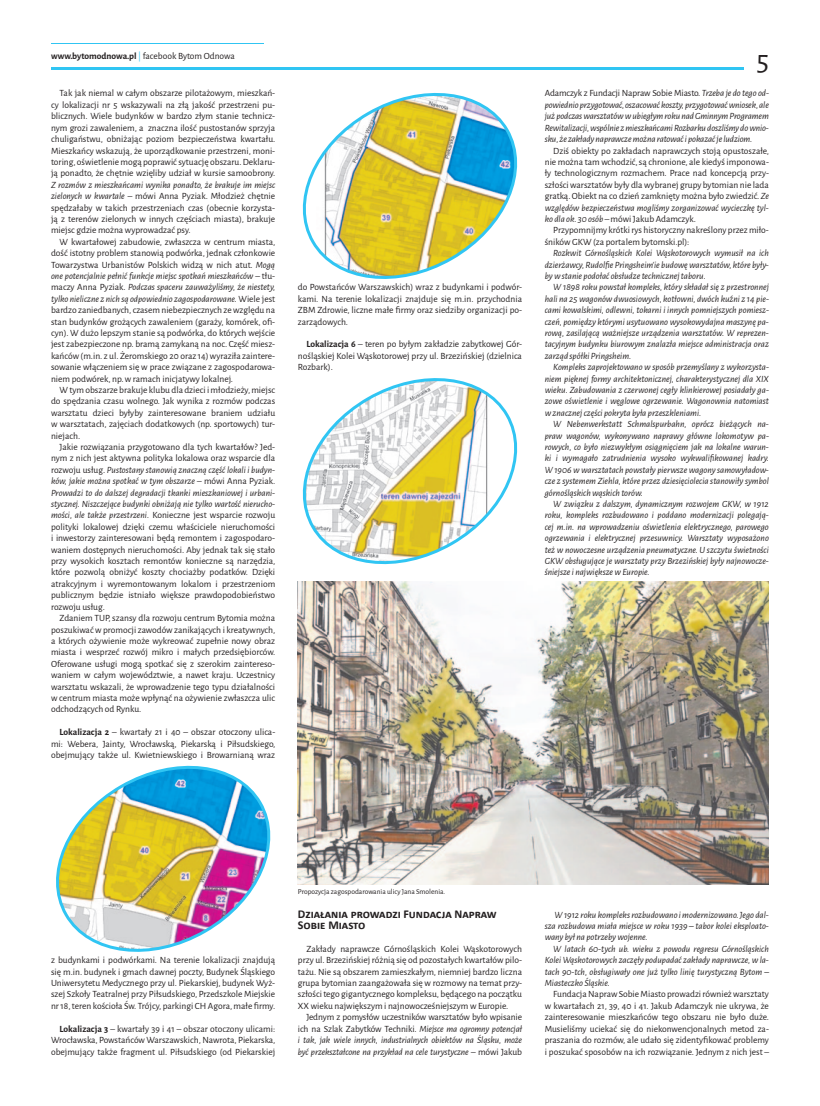
<style>
.page{position:relative;width:820px;height:1106px;background:#fff}
.page>*{position:absolute;margin:0;border:0;box-sizing:border-box;transform-origin:0 0}
.t1{font:30px "Alegreya Sans";color:#231f20}
.t2{font:700 12px/11.4px "Calibri";color:#231f20}
.t3{font:9.5px/11.4px "Alegreya Sans";color:#231f20;text-align:justify}
.t4{font:italic 9.5px/11.4px "Alegreya Sans";color:#231f20;text-align:justify}
.t5{font:7.5px "Alegreya Sans";color:#231f20}
.s1{font-weight:700}
.s2{color:#30c5f3}
.s3{font-style:italic}
.s4{font-style:normal}
</style>
<div class="page">
<hr style="left:51px;top:67px;width:692px;height:3px;background:#30c5f3">
<hr style="left:51px;top:43px;width:213px;height:1px;background:#30c5f3">
<svg style="left:56px;top:765px;width:215px;height:187px"></svg>
<svg style="left:302px;top:92px;width:216px;height:187px"></svg>
<svg style="left:302px;top:378px;width:216px;height:187px"></svg>
<img style="left:298px;top:581px;width:470px;height:303px">
<p class="t3" style="left:51px;top:50px;width:185px"><span class="s1">www.bytomodnowa.pl</span> <span class="s2">|</span> facebook Bytom Odnowa</p>
<h1 class="t1" style="left:756px;top:40px;width:14px">5</h1>
<p class="t3" style="left:51px;top:87px;width:226px;text-indent:9px">Tak jak niemal w całym obszarze pilotażowym, mieszkań&shy;cy lokalizacji nr 5 wskazywali na złą jakość przestrzeni pu&shy;blicznych. Wiele budynków w bardzo złym stanie technicz&shy;nym grozi zawaleniem, a znaczna ilość pustostanów sprzyja chuligaństwu, obniżając poziom bezpieczeństwa kwartału.<br>Mieszkańcy wskazują, że uporządkowanie przestrzeni, moni&shy;toring, oświetlenie mogą poprawić sytuację obszaru. Deklaru&shy;ją ponadto, że chętnie wzięliby udział w kursie samoobrony.</p>
<p class="t3" style="left:51px;top:178px;width:225px"><span class="s3">Z rozmów z mieszkańcami wynika ponadto, że brakuje im miejsc zielonych w kwartale</span> – mówi Anna Pyziak. Młodzież chętnie spędzałaby w takich przestrzeniach czas (obecnie korzysta&shy;ją z terenów zielonych w innych częściach miasta), brakuje miejsc gdzie można wyprowadzać psy.</p>
<p class="t3" style="left:51px;top:235px;width:226px;text-indent:9px">W kwartałowej zabudowie, zwłaszcza w centrum miasta, dość istotny problem stanowią podwórka, jednak członkowie Towarzystwa Urbanistów Polskich widzą w nich atut. <span class="s3">Mogą one potencjalnie pełnić funkcje miejsc spotkań mieszkańców</span> – tłu&shy;maczy Anna Pyziak. <span class="s3">Podczas spaceru zauważyliśmy, że niestety, tylko nieliczne z nich są odpowiednio zagospodarowane.</span> Wiele jest bardzo zaniedbanych, czasem niebezpiecznych ze względu na stan budynków grożących zawaleniem (garaży, komórek, ofi&shy;cyn). W dużo lepszym stanie są podwórka, do których wejście jest zabezpieczone np. bramą zamykaną na noc. Część miesz&shy;kańców (m.in. z ul. Żeromskiego 20 oraz 14) wyraziła zaintere&shy;sowanie włączeniem się w prace związane z zagospodarowa&shy;niem podwórek, np. w ramach inicjatywy lokalnej.</p>
<p class="t3" style="left:51px;top:384px;width:225px;text-indent:9px">W tym obszarze brakuje klubu dla dzieci i młodzieży, miejsc do spędzania czasu wolnego. Jak wynika z rozmów podczas warsztatu dzieci byłyby zainteresowane braniem udziału w warsztatach, zajęciach dodatkowych (np. sportowych) tur&shy;niejach.</p>
<p class="t3" style="left:51px;top:441px;width:226px;text-indent:9px">Jakie rozwiązania przygotowano dla tych kwartałów? Jed&shy;nym z nich jest aktywna polityka lokalowa oraz wsparcie dla rozwoju usług. <span class="s3">Pustostany stanowią znaczną część lokali i budyn&shy;ków, jakie można spotkać w tym obszarze</span> – mówi Anna Pyziak.<br><span class="s3">Prowadzi to do dalszej degradacji tkanki mieszkaniowej i urbani&shy;stycznej. Niszczejące budynki obniżają nie tylko wartość nierucho&shy;mości, ale także przestrzeni.</span> Konieczne jest wsparcie rozwoju polityki lokalowej dzięki czemu właściciele nieruchomości i inwestorzy zainteresowani będą remontem i zagospodaro&shy;waniem dostępnych nieruchomości. Aby jednak tak się stało przy wysokich kosztach remontów konieczne są narzędzia, które pozwolą obniżyć koszty chociażby podatków. Dzięki atrakcyjnym i wyremontowanym lokalom i przestrzeniom publicznym będzie istniało większe prawdopodobieństwo rozwoju usług.</p>
<p class="t3" style="left:51px;top:612px;width:226px;text-indent:9px">Zdaniem TUP, szansy dla rozwoju centrum Bytomia można poszukiwać w promocji zawodów zanikających i kreatywnych, a których ożywienie może wykreować zupełnie nowy obraz miasta i wesprzeć rozwój mikro i małych przedsiębiorców.<br>Oferowane usługi mogą spotkać się z szerokim zaintereso&shy;waniem w całym województwie, a nawet kraju. Uczestnicy warsztatu wskazali, że wprowadzenie tego typu działalności w centrum miasta może wpłynąć na ożywienie zwłaszcza ulic odchodzących od Rynku.</p>
<p class="t3" style="left:51px;top:726px;width:226px;text-indent:9px"><span class="s1">Lokalizacja 2</span> – kwartały 21 i 40 – obszar otoczony ulica&shy;mi: Webera, Jainty, Wrocławską, Piekarską i Piłsudskiego, obejmujący także ul. Kwietniewskiego i Browarnianą wraz</p>
<p class="t4" style="left:544px;top:87px;width:225px"><span class="s4">Adamczyk z Fundacji Napraw Sobie Miasto.</span> Trzeba je do tego od&shy;powiednio przygotować, oszacować koszty, przygotować wniosek, ale już podczas warsztatów w ubiegłym roku nad Gminnym Programem Rewitalizacji, wspólnie z mieszkańcami Rozbarku doszliśmy do wnio&shy;sku, że zakłady naprawcze można ratować i pokazać je ludziom.</p>
<p class="t3" style="left:544px;top:144px;width:226px;text-indent:9px">Dziś obiekty po zakładach naprawczych stoją opustoszałe, nie można tam wchodzić, są chronione, ale kiedyś imponowa&shy;ły technologicznym rozmachem. Prace nad koncepcją przy&shy;szłości warsztatów były dla wybranej grupy bytomian nie lada gratką. Obiekt na co dzień zamknięty można było zwiedzić. <span class="s3">Ze względów bezpieczeństwa mogliśmy zorganizować wycieczkę tyl&shy;ko dla ok. 30 osób</span> – mówi Jakub Adamczyk.</p>
<p class="t3" style="left:544px;top:224px;width:225px;text-indent:9px">Przypomnijmy krótki rys historyczny nakreślony przez miło&shy;śników GKW (za portalem bytomski.pl):</p>
<p class="t4" style="left:544px;top:247px;width:225px;text-indent:9px">Rozkwit Górnośląskich Kolei Wąskotorowych wymusił na ich dzierżawcy, Rudolfie Pringsheim’ie budowę warsztatów, które były&shy;by w stanie podołać obsłudze technicznej taboru.</p>
<p class="t4" style="left:544px;top:281px;width:225px;text-indent:9px">W 1898 roku powstał kompleks, który składał się z przestronnej hali na 25 wagonów dwuosiowych, kotłowni, dwóch kuźni z 14 pie&shy;cami kowalskimi, odlewni, tokarni i innych pomniejszych pomiesz&shy;czeń, pomiędzy którymi usytuowano wysokowydajna maszynę pa&shy;rową, zasilającą ważniejsze urządzenia warsztatów. W reprezen&shy;tacyjnym budynku biurowym znalazła miejsce administracja oraz zarząd spółki Pringsheim.</p>
<p class="t4" style="left:544px;top:361px;width:225px;text-indent:9px">Kompleks zaprojektowano w sposób przemyślany z wykorzysta&shy;niem pięknej formy architektonicznej, charakterystycznej dla XIX wieku. Zabudowania z czerwonej cegły klinkierowej posiadały ga&shy;zowe oświetlenie i węglowe ogrzewanie. Wagonownia natomiast w znacznej części pokryta była przeszkleniami.</p>
<p class="t4" style="left:544px;top:418px;width:226px;text-indent:9px">W Nebenwerkstatt Schmalspurbahn, oprócz bieżących na&shy;praw wagonów, wykonywano naprawy główne lokomotyw pa&shy;rowych, co było niezwykłym osiągnięciem jak na lokalne warun&shy;ki i wymagało zatrudnienia wysoko wykwalifikowanej kadry.<br>W 1906 w warsztatach powstały pierwsze wagony samowyładow&shy;cze z systemem Ziehla, które przez dziesięciolecia stanowiły symbol górnośląskich wąskich torów.</p>
<p class="t4" style="left:544px;top:498px;width:225px;text-indent:9px">W związku z dalszym, dynamicznym rozwojem GKW, w 1912 roku, kompleks rozbudowano i poddano modernizacji polegają&shy;cej m.in. na wprowadzeniu oświetlenia elektrycznego, parowego ogrzewania i elektrycznej przesuwnicy. Warsztaty wyposażono też w nowoczesne urządzenia pneumatyczne. U szczytu świetności GKW obsługujące je warsztaty przy Brzezińskiej były najnowocze&shy;śniejsze i największe w Europie.</p>
<p class="t3" style="left:298px;top:281px;width:225px">do Powstańców Warszawskich) wraz z budynkami i podwór&shy;kami. Na terenie lokalizacji znajduje się m.in. przychodnia ZBM Zdrowie, liczne małe firmy oraz siedziby organizacji po&shy;zarządowych.</p>
<p class="t3" style="left:298px;top:338px;width:225px;text-indent:9px"><span class="s1">Lokalizacja 6</span> – teren po byłym zakładzie zabytkowej Gór&shy;nośląskiej Kolei Wąskotorowej przy ul. Brzezińskiej (dzielnica Rozbark).</p>
<p class="t3" style="left:51px;top:954px;width:225px">z budynkami i podwórkami. Na terenie lokalizacji znajdują się m.in. budynek i gmach dawnej poczty, Budynek Śląskiego Uniwersytetu Medycznego przy ul. Piekarskiej, budynek Wyż&shy;szej Szkoły Teatralnej przy Piłsudskiego, Przedszkole Miejskie nr 18, teren kościoła Św. Trójcy, parkingi CH Agora, małe firmy.</p>
<p class="t3" style="left:51px;top:1022px;width:226px;text-indent:9px"><span class="s1">Lokalizacja 3</span> – kwartały 39 i 41 – obszar otoczony ulicami:<br>Wrocławska, Powstańców Warszawskich, Nawrota, Piekarska, obejmujący także fragment ul. Piłsudskiego (od Piekarskiej</p>
<p class="t5" style="left:298px;top:886px;width:149px">Propozycja zagospodarowania ulicy Jana Smolenia.</p>
<p class="t2" style="left:298px;top:907px;width:200px">Działania prowadzi Fundacja Napraw<br>Sobie Miasto</p>
<p class="t3" style="left:298px;top:942px;width:225px;text-indent:9px">Zakłady naprawcze Górnośląskich Kolei Wąskotorowych przy ul. Brzezińskiej różnią się od pozostałych kwartałów pilo&shy;tażu. Nie są obszarem zamieszkałym, niemniej bardzo liczna grupa bytomian zaangażowała się w rozmowy na temat przy&shy;szłości tego gigantycznego kompleksu, będącego na początku XX wieku największym i najnowocześniejszym w Europie.</p>
<p class="t4" style="left:298px;top:1011px;width:225px;text-indent:9px"><span class="s4">Jednym z pomysłów uczestników warsztatów było wpisanie ich na Szlak Zabytków Techniki.</span> Miejsce ma ogromny potencjał i tak, jak wiele innych, industrialnych obiektów na Śląsku, może być przekształcone na przykład na cele turystyczne <span class="s4">– mówi Jakub</span></p>
<p class="t4" style="left:544px;top:908px;width:225px;text-indent:10px">W 1912 roku kompleks rozbudowano i modernizowano. Jego dal&shy;sza rozbudowa miała miejsce w roku 1939 – tabor kolei eksploato&shy;wany był na potrzeby wojenne.</p>
<p class="t4" style="left:544px;top:942px;width:226px;text-indent:9px">W latach 60-tych ub. wieku z powodu regresu Górnośląskich Kolei Wąskotorowych zaczęły podupadać zakłady naprawcze, w la&shy;tach 90-tch, obsługiwały one już tylko linię turystyczną Bytom – Miasteczko Śląskie.</p>
<p class="t3" style="left:544px;top:988px;width:226px;text-indent:9px">Fundacja Napraw Sobie Miasto prowadzi również warsztaty w kwartałach 21, 39, 40 i 41. Jakub Adamczyk nie ukrywa, że zainteresowanie mieszkańców tego obszaru nie było duże.<br>Musieliśmy uciekać się do niekonwencjonalnych metod za&shy;praszania do rozmów, ale udało się zidentyfikować problemy i poszukać sposobów na ich rozwiązanie. Jednym z nich jest –</p>
</div>
